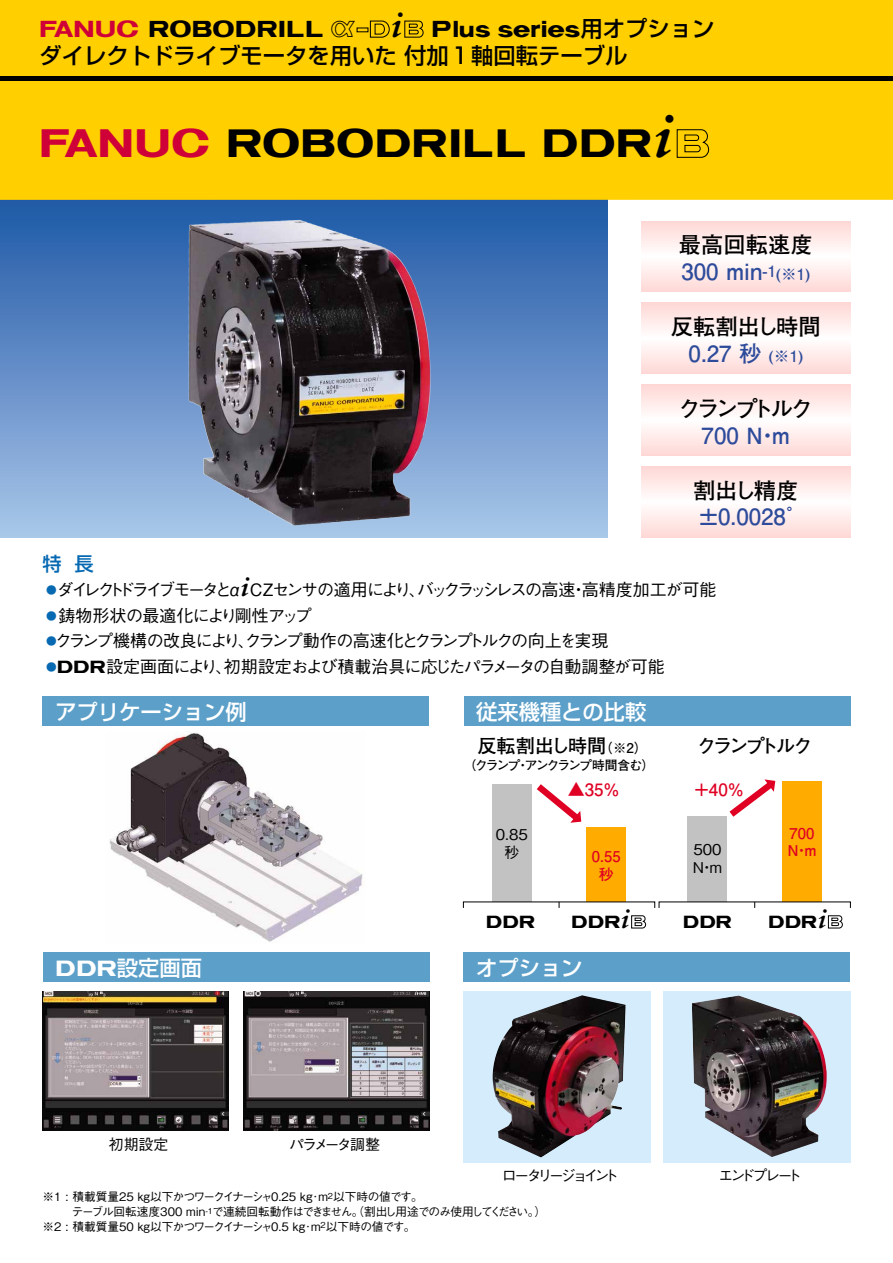
<style>
.page{position:relative;width:893px;height:1263px;background:#fff}
.page>*{position:absolute;margin:0;border:0;box-sizing:border-box;transform-origin:0 0}
.t1{font:38.25px "Fanuc Logo 1.0 Regular";color:#000}
.t2{font:700 22.35px/26.8px "Futo Go B101 Pro";color:#000}
.t3{font:500 22.35px/26.8px "Shin Go Pro";color:#000}
.t4{font:700 22.35px "Futo Go B101 Pro";color:#2d4b9b}
.t5{font:22.35px "Fanuc Logo 1.0 Regular";color:#000}
.t6{font:700 22.35px "Futo Go B101 Pro";letter-spacing:-.145em;color:#000}
.t7{font:500 21.3px "Shin Go Pro";color:#fff}
.t8{font:700 19.2px "Futo Go B101 Pro";letter-spacing:-.005em;color:#000}
.t9{font:700 19.2px "Futo Go B101 Pro";letter-spacing:-.145em;color:#000}
.t10{font:500 19.2px "Shin Go Pro";color:#0669b2}
.t11{font:500 16.95px "Gothic BBB Pro";letter-spacing:-.14em;color:#000}
.t12{font:500 16.95px "Gothic BBB Pro";letter-spacing:-.045em;color:#000}
.t13{font:500 16.95px "Gothic BBB Pro";letter-spacing:-.125em;color:#000}
.t14{font:500 16.95px "Gothic BBB Pro";letter-spacing:-.03em;color:#000}
.t15{font:16.95px "Fanuc Logo 1.0 Regular";color:#000}
.t16{font:700 16.95px "Futo Go B101 Pro";color:#df0023}
.t17{font:500 14.85px/17.9px "Gothic BBB Pro";letter-spacing:-.185em;color:#000;text-align:center}
.t18{font:700 14.85px/17.9px "Futo Go B101 Pro";color:#df0023;text-align:center}
.t19{font:500 14.85px "Gothic BBB Pro";letter-spacing:-.225em;color:#000}
.t20{font:500 14.85px "Gothic BBB Pro";letter-spacing:-.155em;color:#000}
.t21{font:700 12.75px "Futo Go B101 Pro";letter-spacing:-.12em;color:#000}
.t22{font:500 11.7px "Gothic BBB Pro";letter-spacing:-.07em;color:#000}
.t23{font:500 11.7px "Gothic BBB Pro";letter-spacing:-.03em;color:#000}
.t24{font:500 11.7px "Gothic BBB Pro";letter-spacing:-.05em;color:#000}
.s1{color:#cf0038}
.s2{font-family:"Fanuc Logo 1.0 Regular";font-weight:400}
.s3{color:#2d4b9b}
.s4{font-size:15.6px;color:#2d4b9b}
.s5{font-family:"Futo Go B101 Pro";font-weight:700;font-size:10.65px;color:#0669b2}
.s6{font-size:13.35px}
.s7{font-family:"Koz Go Pr 6 N";font-weight:400}
</style>
<div class="page">
<div style="left:492px;top:785px;width:39px;height:117px;background:#c2c2c2"></div>
<div style="left:0;top:200px;width:607px;height:337px;background:linear-gradient(to bottom,#1e57a6,#a9c6e9)"></div>
<div style="left:0;top:0;width:893px;height:200px;background:#ffcf00"></div>
<hr style="left:0;top:77px;width:893px;height:4px;background:#000">
<svg style="left:370px;top:20px;width:20px;height:18px"></svg>
<svg style="left:404px;top:20px;width:20px;height:18px"></svg>
<svg style="left:676px;top:129px;width:34px;height:29px"></svg>
<img style="left:181px;top:212px;width:258px;height:319px">
<svg style="left:641px;top:221px;width:209px;height:71px"></svg>
<svg style="left:641px;top:303px;width:209px;height:70px"></svg>
<svg style="left:641px;top:385px;width:209px;height:70px"></svg>
<svg style="left:641px;top:466px;width:209px;height:71px"></svg>
<div style="left:42px;top:696px;width:387px;height:30px;background:#5ca0ca"></div>
<div style="left:463px;top:696px;width:387px;height:30px;background:#5ca0ca"></div>
<div style="left:587px;top:828px;width:39px;height:74px;background:#ffab00"></div>
<div style="left:688px;top:817px;width:39px;height:85px;background:#c2c2c2"></div>
<div style="left:782px;top:782px;width:39px;height:120px;background:#ffab00"></div>
<svg style="left:631px;top:915px;width:16px;height:14px"></svg>
<svg style="left:827px;top:915px;width:16px;height:14px"></svg>
<svg style="left:530px;top:784px;width:52px;height:42px"></svg>
<svg style="left:722px;top:779px;width:54px;height:38px"></svg>
<div style="left:463px;top:952px;width:387px;height:30px;background:#5ca0ca"></div>
<div style="left:463px;top:991px;width:188px;height:171px;background:#d4ecfb"></div>
<div style="left:663px;top:991px;width:187px;height:171px;background:#d4ecfb"></div>
<img style="left:493px;top:995px;width:133px;height:162px">
<img style="left:692px;top:995px;width:135px;height:162px">
<img style="left:109px;top:732px;width:254px;height:210px">
<div style="left:43px;top:952px;width:386px;height:30px;background:#5ca0ca"></div>
<img style="left:43px;top:991px;width:186px;height:139px">
<img style="left:243px;top:991px;width:186px;height:139px">
<h2 class="t5" style="left:39px;top:13px;width:318px"><span class="s1">&lt;</span> ROBODRILL @</h2>
<h2 class="t5" style="left:390px;top:13px;width:14px">+</h2>
<h2 class="t3" style="left:39px;top:13px;width:676px;text-indent:392px"><span class="s2">Plus !</span>用オプションダイレクトドライブモータを用いた 付加１軸回転テーブル</h2>
<h1 class="t1" style="left:39px;top:115px;width:637px"><span class="s1">&lt;</span> ROBODRILL DDR+</h1>
<h2 class="t2" style="left:679px;top:228px;width:135px">最高回転速度<br><span class="s3">300 min</span><span class="s4">-1(※1)</span></h2>
<h2 class="t2" style="left:671px;top:310px;width:152px;text-align:center">反転割出し時間<br><span class="s3">0.27 秒</span> <span class="s4">(※1)</span></h2>
<h2 class="t6" style="left:679px;top:390px;width:136px">クランプトルク</h2>
<h2 class="t4" style="left:702px;top:417px;width:90px">700 N・m</h2>
<h2 class="t2" style="left:693px;top:474px;width:107px">割出し精度</h2>
<h2 class="t4" style="left:697px;top:499px;width:112px">±0.0028゜</h2>
<h3 class="t10" style="left:43px;top:548px;width:53px">特 長</h3>
<h3 class="t11" style="left:46px;top:576px;width:672px"><span class="s5">●</span>ダイレクトドライブモータとα<span class="s2">+</span>CZセンサの適用により、バックラッシレスの高速・高精度加工が可能</h3>
<h3 class="t14" style="left:46px;top:602px;width:267px"><span class="s5">●</span> 鋳物形状の最適化により剛性アップ</h3>
<h3 class="t13" style="left:46px;top:627px;width:564px"><span class="s5">●</span>クランプ機構の改良により、クランプ動作の高速化とクランプトルクの向上を実現</h3>
<h3 class="t12" style="left:46px;top:653px;width:620px"><span class="s5">●</span><span class="s2">DDR</span>設定画面により、初期設定および積載治具に応じたパラメータの自動調整が可能</h3>
<h3 class="t7" style="left:55px;top:694px;width:193px">アプリケーション例</h3>
<h3 class="t7" style="left:476px;top:694px;width:172px">従来機種との比較</h3>
<h3 class="t8" style="left:477px;top:730px;width:172px">反転割出し時間<span class="s6">（※2）</span></h3>
<p class="t21" style="left:463px;top:755px;width:193px">（クランプ・アンクランプ時間含む）</p>
<h3 class="t9" style="left:697px;top:730px;width:117px">クランプトルク</h3>
<p class="t17" style="left:496px;top:824px;width:33px">0.85秒</p>
<h3 class="t16" style="left:568px;top:776px;width:53px"><span class="s7">▲</span>35%</h3>
<h3 class="t16" style="left:693px;top:776px;width:52px">＋40%</h3>
<p class="t18" style="left:592px;top:846px;width:30px">0.55秒</p>
<p class="t17" style="left:693px;top:839px;width:30px;text-align:left">500<br>N・m</p>
<p class="t18" style="left:787px;top:822px;width:31px;text-align:left">700<br>N・m</p>
<h3 class="t7" style="left:55px;top:950px;width:148px"><span class="s2">DDR</span>設定画面</h3>
<p class="t17" style="left:109px;top:1133px;width:61px">初期設定</p>
<p class="t20" style="left:289px;top:1132px;width:92px">パラメータ調整</p>
<h3 class="t15" style="left:486px;top:909px;width:51px">DDR</h3>
<h3 class="t15" style="left:571px;top:909px;width:61px">DDR+</h3>
<h3 class="t15" style="left:683px;top:909px;width:51px">DDR</h3>
<h3 class="t15" style="left:768px;top:909px;width:61px">DDR+</h3>
<h3 class="t7" style="left:476px;top:950px;width:108px">オプション</h3>
<p class="t19" style="left:502px;top:1163px;width:118px">ロータリージョイント</p>
<p class="t17" style="left:719px;top:1164px;width:85px">エンドプレート</p>
<p class="t23" style="left:43px;top:1187px;width:382px">※1 : 積載質量25 kg以下かつワークイナーシャ0.25 kg･m<sup>2</sup>以下時の値です。</p>
<p class="t22" style="left:72px;top:1202px;width:476px">テーブル回転速度300 min<sup>-1</sup>で連続回転動作はできません。（割出し用途でのみ使用してください。）</p>
<p class="t24" style="left:43px;top:1217px;width:375px">※2 : 積載質量50 kg以下かつワークイナーシャ0.5 kg･m<sup>2</sup>以下時の値です。</p>
</div>
